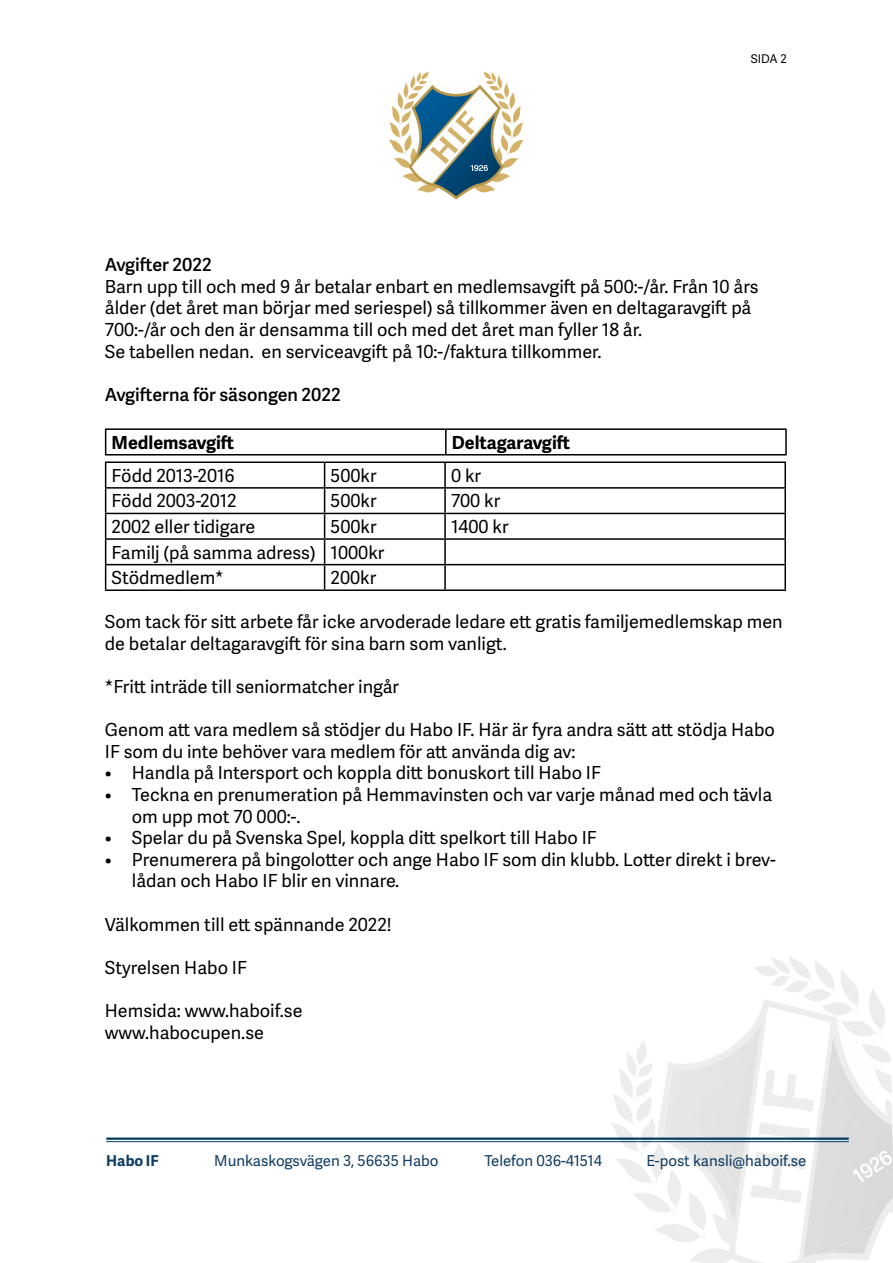
<style>
.page{position:relative;width:893px;height:1263px;background:#fff}
.page>*{position:absolute;margin:0;border:0;box-sizing:border-box;transform-origin:0 0}
.t1{font:18px/21.6px "Adelle Sans";color:#000}
.t2{font:600 18px "Adelle Sans";color:#000}
.t3{font:700 18px "Adelle Sans";color:#000}
.t4{font:15px "Adelle Sans";color:#103c61}
.t5{font:700 15px "Adelle Sans";color:#103c61}
.t6{font:12px "Adelle Sans";color:#000}
</style>
<div class="page">
<svg style="left:610px;top:956px;width:283px;height:307px"></svg>
<svg style="left:389px;top:71px;width:135px;height:129px"></svg>
<hr style="left:106px;top:1137px;width:743px;height:3px;background:#003c63">
<hr style="left:106px;top:1141px;width:743px;height:1px;background:#003c63">
<hr style="left:105px;top:428px;width:341px;height:2px;background:#000">
<svg style="left:105px;top:430px;width:1px;height:24px"></svg>
<hr style="left:446px;top:428px;width:341px;height:2px;background:#000">
<hr style="left:445px;top:430px;width:2px;height:24px;background:#000">
<hr style="left:785px;top:430px;width:2px;height:24px;background:#000">
<hr style="left:105px;top:454px;width:341px;height:1px;background:#000">
<hr style="left:446px;top:454px;width:341px;height:1px;background:#000">
<hr style="left:105px;top:461px;width:220px;height:2px;background:#000">
<hr style="left:325px;top:461px;width:120px;height:2px;background:#000">
<hr style="left:445px;top:461px;width:341px;height:2px;background:#000">
<hr style="left:444px;top:463px;width:2px;height:24px;background:#000">
<hr style="left:784px;top:463px;width:2px;height:24px;background:#000">
<hr style="left:105px;top:487px;width:220px;height:2px;background:#000">
<hr style="left:325px;top:487px;width:120px;height:2px;background:#000">
<hr style="left:445px;top:487px;width:341px;height:2px;background:#000">
<hr style="left:444px;top:489px;width:2px;height:24px;background:#000">
<hr style="left:784px;top:489px;width:2px;height:24px;background:#000">
<hr style="left:105px;top:513px;width:220px;height:1px;background:#000">
<hr style="left:325px;top:513px;width:120px;height:1px;background:#000">
<hr style="left:445px;top:513px;width:341px;height:1px;background:#000">
<hr style="left:444px;top:514px;width:2px;height:24px;background:#000">
<hr style="left:784px;top:514px;width:2px;height:24px;background:#000">
<hr style="left:105px;top:538px;width:220px;height:2px;background:#000">
<hr style="left:325px;top:538px;width:120px;height:2px;background:#000">
<hr style="left:445px;top:538px;width:341px;height:2px;background:#000">
<hr style="left:444px;top:540px;width:2px;height:24px;background:#000">
<hr style="left:784px;top:540px;width:2px;height:24px;background:#000">
<hr style="left:105px;top:564px;width:220px;height:1px;background:#000">
<svg style="left:105px;top:463px;width:1px;height:126px"></svg>
<hr style="left:325px;top:564px;width:120px;height:1px;background:#000">
<svg style="left:324px;top:463px;width:1px;height:126px"></svg>
<hr style="left:445px;top:564px;width:341px;height:1px;background:#000">
<hr style="left:444px;top:565px;width:2px;height:24px;background:#000">
<hr style="left:784px;top:565px;width:2px;height:24px;background:#000">
<hr style="left:105px;top:589px;width:220px;height:2px;background:#000">
<hr style="left:325px;top:589px;width:120px;height:2px;background:#000">
<hr style="left:445px;top:589px;width:341px;height:2px;background:#000">
<p class="t6" style="left:751px;top:50px;width:37px">SIDA 2</p>
<p class="t2" style="left:105px;top:252px;width:108px">Avgifter 2022</p>
<p class="t1" style="left:105px;top:275px;width:655px">Barn upp till och med 9 år betalar enbart en medlemsavgift på 500:-/år. Från 10 års ålder (det året man börjar med seriespel) så tillkommer även en deltagaravgift på 700:-/år och den är densamma till och med det året man fyller 18 år.<br>Se tabellen nedan. en serviceavgift på 10:-/faktura tillkommer.</p>
<p class="t2" style="left:105px;top:381px;width:237px">Avgifterna för säsongen 2022</p>
<p class="t3" style="left:112px;top:429px;width:124px">Medlemsavgift</p>
<p class="t3" style="left:452px;top:429px;width:120px">Deltagaravgift</p>
<p class="t1" style="left:112px;top:464px;width:125px">Född 2013-2016</p>
<p class="t1" style="left:331px;top:464px;width:48px">500kr</p>
<p class="t1" style="left:451px;top:464px;width:32px">0 kr</p>
<p class="t1" style="left:112px;top:490px;width:127px">Född 2003-2012</p>
<p class="t1" style="left:331px;top:490px;width:48px">500kr</p>
<p class="t1" style="left:451px;top:490px;width:51px">700 kr</p>
<p class="t1" style="left:112px;top:515px;width:145px">2002 eller tidigare</p>
<p class="t1" style="left:331px;top:515px;width:48px">500kr</p>
<p class="t1" style="left:451px;top:515px;width:59px">1400 kr</p>
<p class="t1" style="left:112px;top:539px;width:274px;line-height:25.7px">Familj (på samma adress) 1000kr<br>Stödmedlem*</p>
<p class="t1" style="left:331px;top:566px;width:47px">200kr</p>
<p class="t1" style="left:105px;top:610px;width:679px">Som tack för sitt arbete får icke arvoderade ledare ett gratis familjemedlemskap men de betalar deltagaravgift för sina barn som vanligt.</p>
<p class="t1" style="left:105px;top:675px;width:296px">*Fritt inträde till seniormatcher ingår</p>
<p class="t1" style="left:105px;top:718px;width:671px">Genom att vara medlem så stödjer du Habo IF. Här är fyra andra sätt att stödja Habo<br>IF som du inte behöver vara medlem för att använda dig av:</p>
<p class="t1" style="left:105px;top:762px;width:498px">• Handla på Intersport och koppla ditt bonuskort till Habo IF</p>
<p class="t1" style="left:132px;top:783px;width:642px;text-indent:-27px">• Teckna en prenumeration på Hemmavinsten och var varje månad med och tävla om upp mot 70 000:-.</p>
<p class="t1" style="left:105px;top:826px;width:493px">• Spelar du på Svenska Spel, koppla ditt spelkort till Habo IF</p>
<p class="t1" style="left:132px;top:848px;width:645px;text-indent:-27px">• Prenumerera på bingolotter och ange Habo IF som din klubb. Lotter direkt i brev&shy;lådan och Habo IF blir en vinnare.</p>
<p class="t1" style="left:105px;top:913px;width:288px">Välkommen till ett spännande 2022!</p>
<p class="t1" style="left:105px;top:956px;width:143px">Styrelsen Habo IF</p>
<p class="t1" style="left:105px;top:999px;width:199px">Hemsida: www.haboif.se www.habocupen.se</p>
<p class="t5" style="left:106px;top:1149px;width:54px">Habo IF</p>
<p class="t4" style="left:214px;top:1150px;width:226px">Munkaskogsvägen 3, 56635 Habo</p>
<p class="t4" style="left:484px;top:1150px;width:119px">Telefon 036-41514</p>
<p class="t4" style="left:646px;top:1150px;width:162px">E-post kansli@haboif.se</p>
</div>
